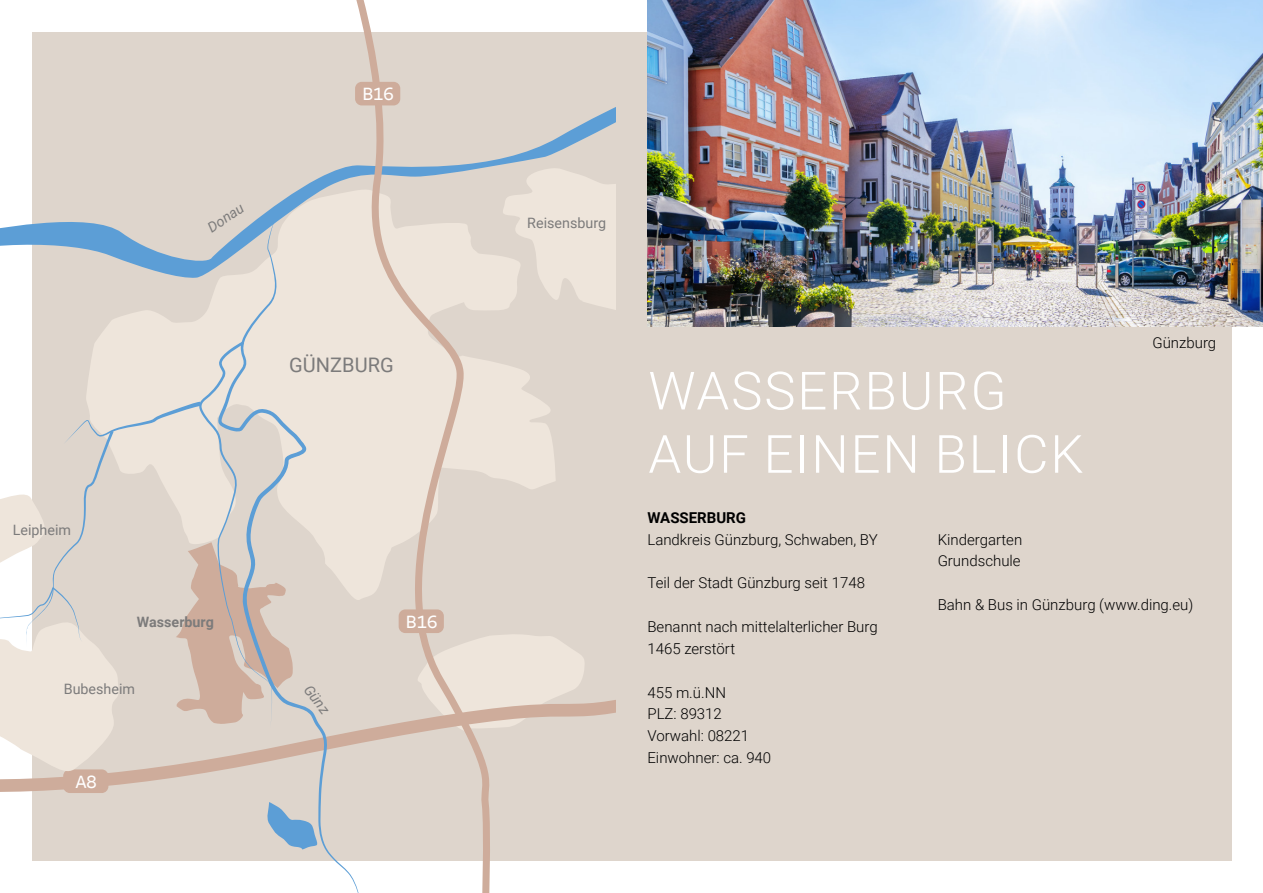
<style>
.page{position:relative;width:1263px;height:893px;background:#fff}
.page>*{position:absolute;margin:0;border:0;box-sizing:border-box;transform-origin:0 0}
.t1{font:300 52.8px/63.3px "Roboto";letter-spacing:.035em;color:#fff}
.t2{font:20.1px "Roboto";color:#7c7b7b}
.t3{font:18.3px "Genos GFG";color:#fff}
.t4{font:300 15px/21.9px "Roboto";color:#000}
.t5{font:700 15px "Roboto";color:#000}
.t6{font:14.25px "Roboto";color:#7c7b7b}
.t7{font:700 14.25px "Roboto";color:#7c7b7b}
.t8{font:italic 14.25px "Roboto";color:#7c7b7b}
</style>
<div class="page">
<div style="left:32px;top:32px;width:1199px;height:828px;background:#ded5cc"></div>
<svg style="left:0;top:107px;width:615px;height:148px"></svg>
<svg style="left:0;top:255px;width:615px;height:538px"></svg>
<svg style="left:322px;top:0;width:188px;height:893px"></svg>
<div style="left:63px;top:769px;width:45px;height:24px;background:#ceac9b;border-radius:7px"></div>
<div style="left:355px;top:82px;width:45px;height:23px;background:#ceac9b;border-radius:7px"></div>
<div style="left:399px;top:609px;width:45px;height:24px;background:#ceac9b;border-radius:7px"></div>
<svg style="left:498px;top:167px;width:117px;height:155px"></svg>
<svg style="left:218px;top:211px;width:145px;height:682px;fill:#eee5db"></svg>
<svg style="left:0;top:341px;width:294px;height:436px"></svg>
<img style="left:647px;top:0;width:616px;height:326px">
<p class="t8" style="left:203px;top:220px;width:42px;rotate:-34deg">Donau</p>
<p class="t3" style="left:362px;top:84px;width:33px">B16</p>
<h2 class="t2" style="left:289px;top:350px;width:106px">GÜNZBURG</h2>
<p class="t6" style="left:13px;top:520px;width:60px">Leipheim</p>
<p class="t7" style="left:137px;top:612px;width:78px">Wasserburg</p>
<p class="t6" style="left:64px;top:679px;width:73px">Bubesheim</p>
<p class="t3" style="left:75px;top:771px;width:23px">A8</p>
<p class="t8" style="left:315px;top:680px;width:33px;rotate:52deg">Günz</p>
<p class="t3" style="left:406px;top:611px;width:33px">B16</p>
<p class="t6" style="left:527px;top:212px;width:80px">Reisensburg</p>
<h1 class="t1" style="left:648px;top:357px;width:437px">WASSERBURG<br>AUF EINEN BLICK</h1>
<p class="t4" style="left:1152px;top:331px;width:65px">Günzburg</p>
<p class="t5" style="left:647px;top:507px;width:100px">WASSERBURG</p>
<p class="t4" style="left:647px;top:528px;width:232px">Landkreis Günzburg, Schwaben, BY</p>
<p class="t4" style="left:647px;top:571px;width:219px">Teil der Stadt Günzburg seit 1748</p>
<p class="t4" style="left:647px;top:615px;width:232px">Benannt nach mittelalterlicher Burg<br>1465 zerstört</p>
<p class="t4" style="left:647px;top:681px;width:125px">455 m.ü.NN<br>PLZ: 89312<br>Vorwahl: 08221<br>Einwohner: ca. 940</p>
<p class="t4" style="left:938px;top:528px;width:86px">Kindergarten<br>Grundschule</p>
<p class="t4" style="left:938px;top:593px;width:257px">Bahn &amp; Bus in Günzburg (www.ding.eu)</p>
</div>
